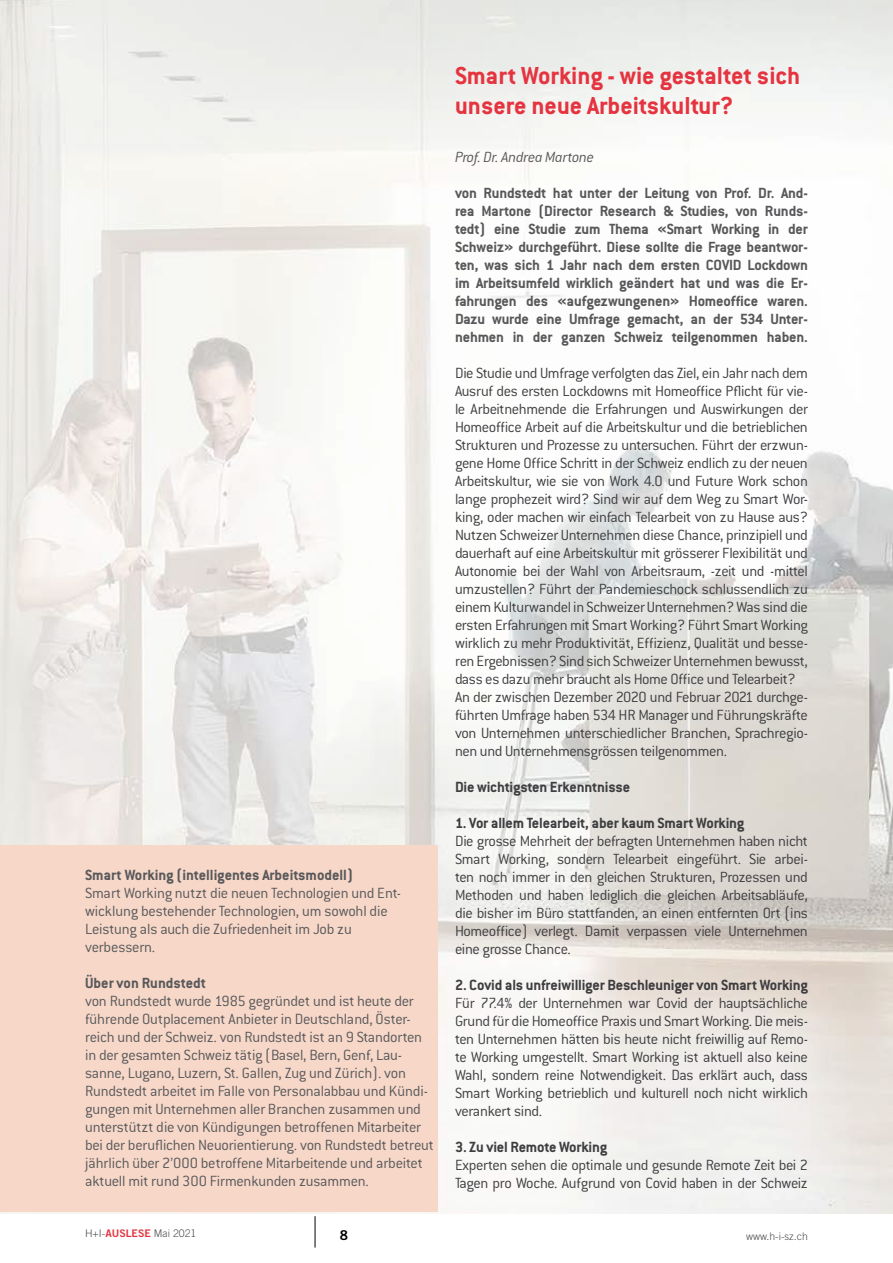
<style>
.page{position:relative;width:893px;height:1263px;background:#fff}
.page>*{position:absolute;margin:0;border:0;box-sizing:border-box;transform-origin:0 0}
.t1{font:700 27px/30px "Conduit ITC";color:#e53440}
.t2{font:300 16.2px/18px "Conduit ITC";letter-spacing:-.025em;color:#3e3d40}
.t3{font:300 16.2px/18px "Conduit ITC";letter-spacing:-.015em;color:#58585a}
.t4{font:700 16.2px/18px "Conduit ITC";letter-spacing:-.01em;color:#58585a;text-align:justify}
.t5{font:700 16.2px "Conduit ITC";letter-spacing:-.01em;color:#3e3d40}
.t6{font:italic 300 16.2px "Conduit ITC";letter-spacing:-.02em;color:#58585a}
.t7{font:13.5px "Trade Gothic Bold Two";color:#000}
.t8{font:300 10.5px "Trade Gothic";color:#4b4b4d}
.s1{font-family:"Trade Gothic Bold Two";font-weight:400;color:#e53440}
</style>
<div class="page">
<hr style="left:315px;top:1216px;width:1px;height:31px;background:#000">
<img style="left:0;top:0;width:893px;height:1213px">
<div style="left:0;top:845px;width:438px;height:367px;background:#f6d7c8"></div>
<p class="t4" style="left:85px;top:865px;width:269px">Smart Working (intelligentes Arbeitsmodell)</p>
<p class="t3" style="left:85px;top:884px;width:318px">Smart Working nutzt die neuen Technologien und Ent&shy;wicklung bestehender Technologien, um sowohl die Leistung als auch die Zufriedenheit im Job zu verbessern.</p>
<p class="t4" style="left:85px;top:973px;width:123px">Über von Rundstedt</p>
<p class="t3" style="left:85px;top:992px;width:350px">von Rundstedt wurde 1985 gegründet und ist heute der führende Outplacement Anbieter in Deutschland, Öster&shy;reich und der Schweiz. von Rundstedt ist an 9 Standorten in der gesamten Schweiz tätig (Basel, Bern, Genf, Lau&shy;sanne, Lugano, Luzern, St. Gallen, Zug und Zürich). von Rundstedt arbeitet im Falle von Personalabbau und Kündi&shy;gungen mit Unternehmen aller Branchen zusammen und unterstützt die von Kündigungen betroffenen Mitarbeiter bei der beruflichen Neuorientierung. von Rundstedt betreut jährlich über 2’000 betroffene Mitarbeitende und arbeitet aktuell mit rund 300 Firmenkunden zusammen.</p>
<h1 class="t1" style="left:455px;top:60px;width:347px">Smart Working - wie gestaltet sich unsere neue Arbeitskultur?</h1>
<p class="t6" style="left:455px;top:148px;width:141px">Prof. Dr. Andrea Martone</p>
<p class="t4" style="left:455px;top:184px;width:354px">von Rundstedt hat unter der Leitung von Prof. Dr. And&shy;rea Martone (Director Research &amp; Studies, von Runds&shy;tedt) eine Studie zum Thema «Smart Working in der Schweiz» durchgeführt. Diese sollte die Frage beantwor&shy;ten, was sich 1 Jahr nach dem ersten COVID Lockdown im Arbeitsumfeld wirklich geändert hat und was die Er&shy;fahrungen des «aufgezwungenen» Homeoffice waren.<br>Dazu wurde eine Umfrage gemacht, an der 534 Unter&shy;nehmen in der ganzen Schweiz teilgenommen haben.</p>
<p class="t2" style="left:455px;top:364px;width:354px">Die Studie und Umfrage verfolgten das Ziel, ein Jahr nach dem Ausruf des ersten Lockdowns mit Homeoffice Pflicht für vie&shy;le Arbeitnehmende die Erfahrungen und Auswirkungen der Homeoffice Arbeit auf die Arbeitskultur und die betrieblichen Strukturen und Prozesse zu untersuchen. Führt der erzwun&shy;gene Home Office Schritt in der Schweiz endlich zu der neuen Arbeitskultur, wie sie von Work 4.0 und Future Work schon lange prophezeit wird? Sind wir auf dem Weg zu Smart Wor&shy;king, oder machen wir einfach Telearbeit von zu Hause aus?<br>Nutzen Schweizer Unternehmen diese Chance, prinzipiell und dauerhaft auf eine Arbeitskultur mit grösserer Flexibilität und Autonomie bei der Wahl von Arbeitsraum, -zeit und -mittel umzustellen? Führt der Pandemieschock schlussendlich zu einem Kulturwandel in Schweizer Unternehmen? Was sind die ersten Erfahrungen mit Smart Working? Führt Smart Working wirklich zu mehr Produktivität, Effizienz, Qualität und besse&shy;ren Ergebnissen? Sind sich Schweizer Unternehmen bewusst, dass es dazu mehr braucht als Home Office und Telearbeit?<br>An der zwischen Dezember 2020 und Februar 2021 durchge&shy;führten Umfrage haben 534 HR Manager und Führungskräfte von Unternehmen unterschiedlicher Branchen, Sprachregio&shy;nen und Unternehmensgrössen teilgenommen.</p>
<p class="t5" style="left:455px;top:778px;width:177px">Die wichtigsten Erkenntnisse</p>
<p class="t5" style="left:455px;top:814px;width:291px">1. Vor allem Telearbeit, aber kaum Smart Working</p>
<p class="t2" style="left:455px;top:832px;width:354px;text-align:justify">Die grosse Mehrheit der befragten Unternehmen haben nicht Smart Working, sondern Telearbeit eingeführt. Sie arbei&shy;ten noch immer in den gleichen Strukturen, Prozessen und Methoden und haben lediglich die gleichen Arbeitsabläufe, die bisher im Büro stattfanden, an einen entfernten Ort (ins Homeoffice) verlegt. Damit verpassen viele Unternehmen eine grosse Chance.</p>
<p class="t5" style="left:455px;top:976px;width:354px">2. Covid als unfreiwilliger Beschleuniger von Smart Working</p>
<p class="t2" style="left:455px;top:994px;width:354px;text-align:justify">Für 77.4% der Unternehmen war Covid der hauptsächliche Grund für die Homeoffice Praxis und Smart Working. Die meis&shy;ten Unternehmen hätten bis heute nicht freiwillig auf Remo&shy;te Working umgestellt. Smart Working ist aktuell also keine Wahl, sondern reine Notwendigkeit. Das erklärt auch, dass Smart Working betrieblich und kulturell noch nicht wirklich verankert sind.</p>
<p class="t5" style="left:455px;top:1138px;width:154px">3. Zu viel Remote Working</p>
<p class="t2" style="left:455px;top:1156px;width:354px">Experten sehen die optimale und gesunde Remote Zeit bei 2<br>Tagen pro Woche. Aufgrund von Covid haben in der Schweiz</p>
<p class="t8" style="left:85px;top:1227px;width:113px">H+I-<span class="s1">AUSLESE</span> Mai 2021</p>
<p class="t7" style="left:340px;top:1227px;width:10px">8</p>
<p class="t8" style="left:746px;top:1230px;width:63px">www.h-i-sz.ch</p>
</div>
